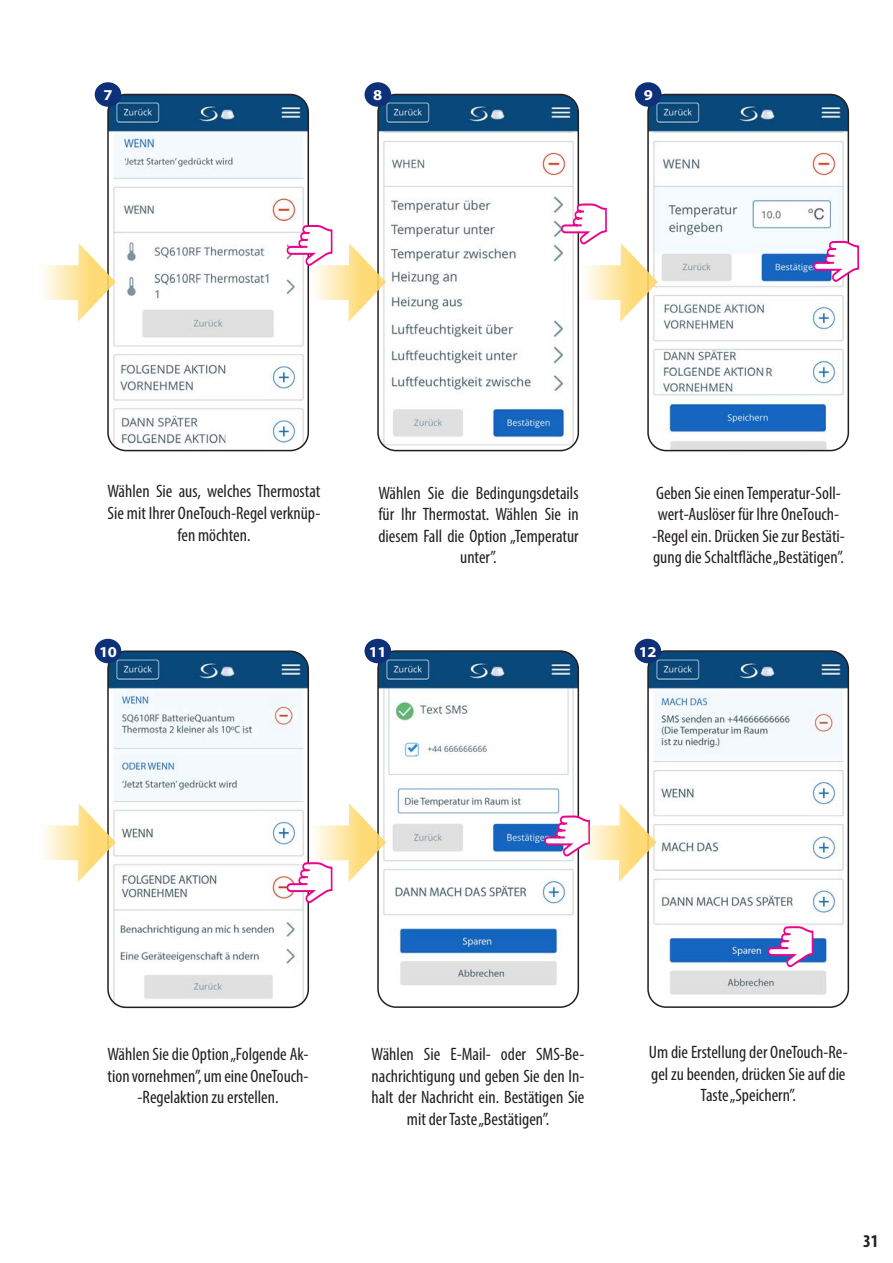
<style>
.page{position:relative;width:893px;height:1263px;background:#fff}
.page>*{position:absolute;margin:0;border:0;box-sizing:border-box;transform-origin:0 0}
.t1{font:condensed 18px/21.6px "Myriad Pro";color:#231f20;text-align:center}
.t2{font:700 condensed 18px "Myriad Pro";color:#231f20}
.t3{font:700 15.15px "Myriad Pro";color:#fff;scale:1.09 1}
</style>
<div class="page">
<img style="left:110px;top:95px;width:198px;height:356px">
<div style="left:107px;top:94px;width:202px;height:357px;border:2px solid #231f20;border-radius:18px"></div>
<img style="left:380px;top:95px;width:198px;height:356px">
<div style="left:377px;top:94px;width:202px;height:357px;border:2px solid #231f20;border-radius:18px"></div>
<img style="left:650px;top:95px;width:198px;height:356px">
<div style="left:647px;top:94px;width:202px;height:357px;border:2px solid #231f20;border-radius:18px"></div>
<img style="left:110px;top:653px;width:198px;height:354px">
<div style="left:107px;top:650px;width:202px;height:358px;border:2px solid #231f20;border-radius:18px"></div>
<img style="left:380px;top:653px;width:198px;height:352px">
<div style="left:377px;top:650px;width:202px;height:358px;border:2px solid #231f20;border-radius:18px"></div>
<img style="left:650px;top:653px;width:198px;height:354px">
<div style="left:647px;top:650px;width:202px;height:358px;border:2px solid #231f20;border-radius:18px"></div>
<svg style="left:768px;top:926px;width:45px;height:41px"></svg>
<svg style="left:813px;top:241px;width:45px;height:41px"></svg>
<svg style="left:44px;top:228px;width:72px;height:108px"></svg>
<svg style="left:44px;top:789px;width:72px;height:108px"></svg>
<svg style="left:284px;top:789px;width:102px;height:114px"></svg>
<svg style="left:544px;top:789px;width:113px;height:108px"></svg>
<svg style="left:284px;top:225px;width:102px;height:111px"></svg>
<svg style="left:556px;top:203px;width:102px;height:133px"></svg>
<div style="left:95px;top:82px;width:26px;height:25px;background:#0d3079;border-radius:50%"></div>
<div style="left:95px;top:639px;width:26px;height:24px;background:#0d3079;border-radius:50%"></div>
<div style="left:365px;top:639px;width:26px;height:24px;background:#0d3079;border-radius:50%"></div>
<div style="left:635px;top:639px;width:26px;height:24px;background:#0d3079;border-radius:50%"></div>
<div style="left:365px;top:82px;width:26px;height:25px;background:#0d3079;border-radius:50%"></div>
<div style="left:635px;top:82px;width:26px;height:25px;background:#0d3079;border-radius:50%"></div>
<p class="t3" style="left:103px;top:85px;width:10px">7</p>
<p class="t3" style="left:373px;top:85px;width:10px">8</p>
<p class="t3" style="left:644px;top:85px;width:10px">9</p>
<p class="t1" style="left:108px;top:480px;width:214px">Wählen Sie aus, welches Thermostat<br>Sie mit Ihrer OneTouch-Regel verknüp&shy;fen möchten.</p>
<p class="t1" style="left:378px;top:481px;width:202px">Wählen Sie die Bedingungsdetails für Ihr Thermostat. Wählen Sie in diesem Fall die Option „Temperatur unter”.</p>
<p class="t1" style="left:652px;top:481px;width:194px">Geben Sie einen Temperatur-Soll&shy;wert-Auslöser für Ihre OneTouch--Regel ein. Drücken Sie zur Bestäti&shy;gung die Schaltfläche „Bestätigen”.</p>
<p class="t3" style="left:99px;top:642px;width:18px">10</p>
<p class="t3" style="left:369px;top:642px;width:18px">11</p>
<p class="t3" style="left:639px;top:642px;width:18px">12</p>
<p class="t1" style="left:108px;top:1043px;width:203px">Wählen Sie die Option „Folgende Ak&shy;tion vornehmen”, um eine OneTouch--Regelaktion zu erstellen.</p>
<p class="t1" style="left:372px;top:1043px;width:214px">Wählen Sie E-Mail- oder SMS-Be&shy;nachrichtigung und geben Sie den In&shy;halt der Nachricht ein. Bestätigen Sie mit der Taste „Bestätigen”.</p>
<p class="t1" style="left:649px;top:1041px;width:200px">Um die Erstellung der OneTouch-Re&shy;gel zu beenden, drücken Sie auf die<br>Taste „Speichern”.</p>
<p class="t2" style="left:863px;top:1229px;width:17px">31</p>
</div>
